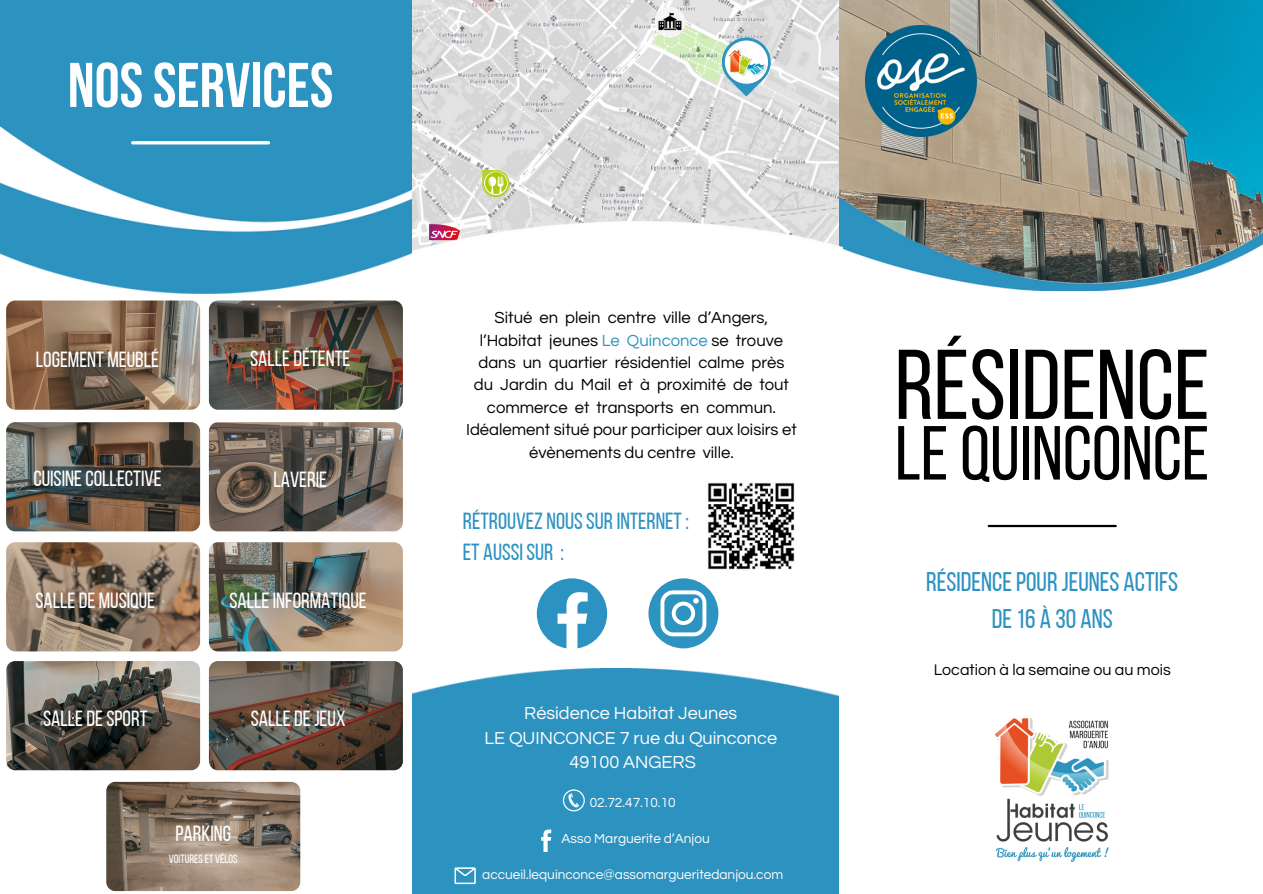
<style>
.page{position:relative;width:1263px;height:894px;background:#fff}
.page>*{position:absolute;margin:0;border:0;box-sizing:border-box;transform-origin:0 0}
.t1{font:98.7px "Bebas Neue";color:#000}
.t2{font:76.35px "Bebas Neue";color:#000}
.t3{font:700 63px "Bebas Neue";color:#fff}
.t4{font:26.85px "Bebas Neue";color:#2c92c1}
.t5{font:23.25px "Bebas Neue";color:#2c92c1}
.t6{font:21.9px "Bebas Neue";color:#fff}
.t7{font:18.15px "Questrial";color:#fff}
.t8{font:16.65px/22.4px "Questrial";color:#000;text-align:center}
.t9{font:16.05px "Questrial";color:#000}
.t10{font:13.65px "Questrial";color:#fff}
.t11{font:12px "Bebas Neue";color:#fff}
.s1{color:#2c92c1}
</style>
<div class="page">
<img style="left:0;top:0;width:413px;height:293px">
<hr style="left:133px;top:141px;width:135px;height:3px;background:#fff">
<div style="left:413px;top:668px;width:425px;height:225px;background:#2c92c0"></div>
<svg style="left:563px;top:789px;width:22px;height:22px"></svg>
<svg style="left:564px;top:790px;width:20px;height:20px"></svg>
<svg style="left:568px;top:793px;width:11px;height:14px"></svg>
<hr style="left:989px;top:524px;width:127px;height:3px;background:#000">
<img style="left:995px;top:718px;width:114px;height:144px">
<img style="left:838px;top:0;width:425px;height:197px">
<img style="left:838px;top:197px;width:425px;height:94px">
<img style="left:6px;top:300px;width:194px;height:109px;border-radius:9px">
<img style="left:6px;top:422px;width:194px;height:109px;border-radius:9px">
<img style="left:6px;top:542px;width:194px;height:109px;border-radius:9px">
<img style="left:6px;top:661px;width:194px;height:109px;border-radius:9px">
<img style="left:209px;top:300px;width:194px;height:109px;border-radius:9px">
<img style="left:209px;top:422px;width:194px;height:109px;border-radius:9px">
<img style="left:209px;top:542px;width:194px;height:109px;border-radius:9px">
<img style="left:209px;top:661px;width:194px;height:109px;border-radius:9px">
<img style="left:106px;top:781px;width:194px;height:109px;border-radius:9px">
<svg style="left:541px;top:829px;width:10px;height:22px"></svg>
<svg style="left:454px;top:867px;width:22px;height:16px"></svg>
<img style="left:413px;top:0;width:425px;height:221px">
<svg style="left:722px;top:38px;width:49px;height:58px"></svg>
<img style="left:725px;top:40px;width:43px;height:44px;border-radius:50%">
<svg style="left:482px;top:170px;width:28px;height:27px"></svg>
<img style="left:484px;top:171px;width:24px;height:25px">
<img style="left:655px;top:7px;width:30px;height:31px;border-radius:50%">
<svg style="left:537px;top:578px;width:70px;height:70px"></svg>
<img style="left:708px;top:483px;width:87px;height:87px">
<img style="left:865px;top:25px;width:111px;height:112px">
<img style="left:413px;top:221px;width:430px;height:70px">
<svg style="left:648px;top:578px;width:70px;height:70px"></svg>
<p class="t3" style="left:68px;top:60px;width:267px">NOS SERVICES</p>
<p class="t6" style="left:36px;top:350px;width:125px">LOGEMENT MEUBLÉ</p>
<p class="t6" style="left:33px;top:470px;width:130px">CUISINECOLLECTIVE</p>
<p class="t6" style="left:250px;top:349px;width:102px">SALLEDÉTENTE</p>
<p class="t6" style="left:273px;top:471px;width:55px">LAVERIE</p>
<p class="t6" style="left:35px;top:591px;width:121px">SALLEDE MUSIQUE</p>
<p class="t6" style="left:229px;top:591px;width:139px">SALLEINFORMATIQUE</p>
<p class="t6" style="left:43px;top:709px;width:106px">SALLEDESPORT</p>
<p class="t6" style="left:251px;top:709px;width:96px">SALLEDEJEUX</p>
<p class="t6" style="left:175px;top:824px;width:57px">PARKING</p>
<p class="t11" style="left:169px;top:853px;width:70px">VOITURES ET VÉLOS</p>
<p class="t8" style="left:466px;top:307px;width:332px">Situé en plein centre ville d’Angers, l’Habitat jeunes <span class="s1">Le Quinconce</span> se trouve dans un quartier résidentiel calme près<br>du Jardin du Mail et à proximité de tout commerce et transports en commun.<br>Idéalement situé pour participer aux loisirs et évènements du centre ville.</p>
<p class="t5" style="left:463px;top:511px;width:228px">RÉTROUVEZ NOUSSURINTERNET:</p>
<p class="t5" style="left:463px;top:542px;width:103px">ET AUSSI SUR :</p>
<p class="t7" style="left:524px;top:703px;width:214px">Résidence Habitat Jeunes</p>
<p class="t7" style="left:484px;top:728px;width:294px">LE QUINCONCE 7 rue du Quinconce</p>
<p class="t7" style="left:569px;top:753px;width:128px">49100 ANGERS</p>
<p class="t10" style="left:590px;top:795px;width:87px">02.72.47.10.10</p>
<p class="t10" style="left:561px;top:831px;width:150px">Asso Marguerite d’Anjou</p>
<p class="t10" style="left:482px;top:867px;width:302px">accueil.lequinconce@assomargueritedanjou.com</p>
<p class="t1" style="left:895px;top:344px;width:316px">RÉSIDENCE</p>
<p class="t2" style="left:895px;top:422px;width:316px">LEQUINCONCE</p>
<p class="t4" style="left:926px;top:570px;width:253px">RÉSIDENCEPOURJEUNES ACTIFS</p>
<p class="t4" style="left:992px;top:607px;width:123px">DE 16 À 30 ANS</p>
<p class="t9" style="left:934px;top:661px;width:239px">Location à la semaine ou au mois</p>
</div>
